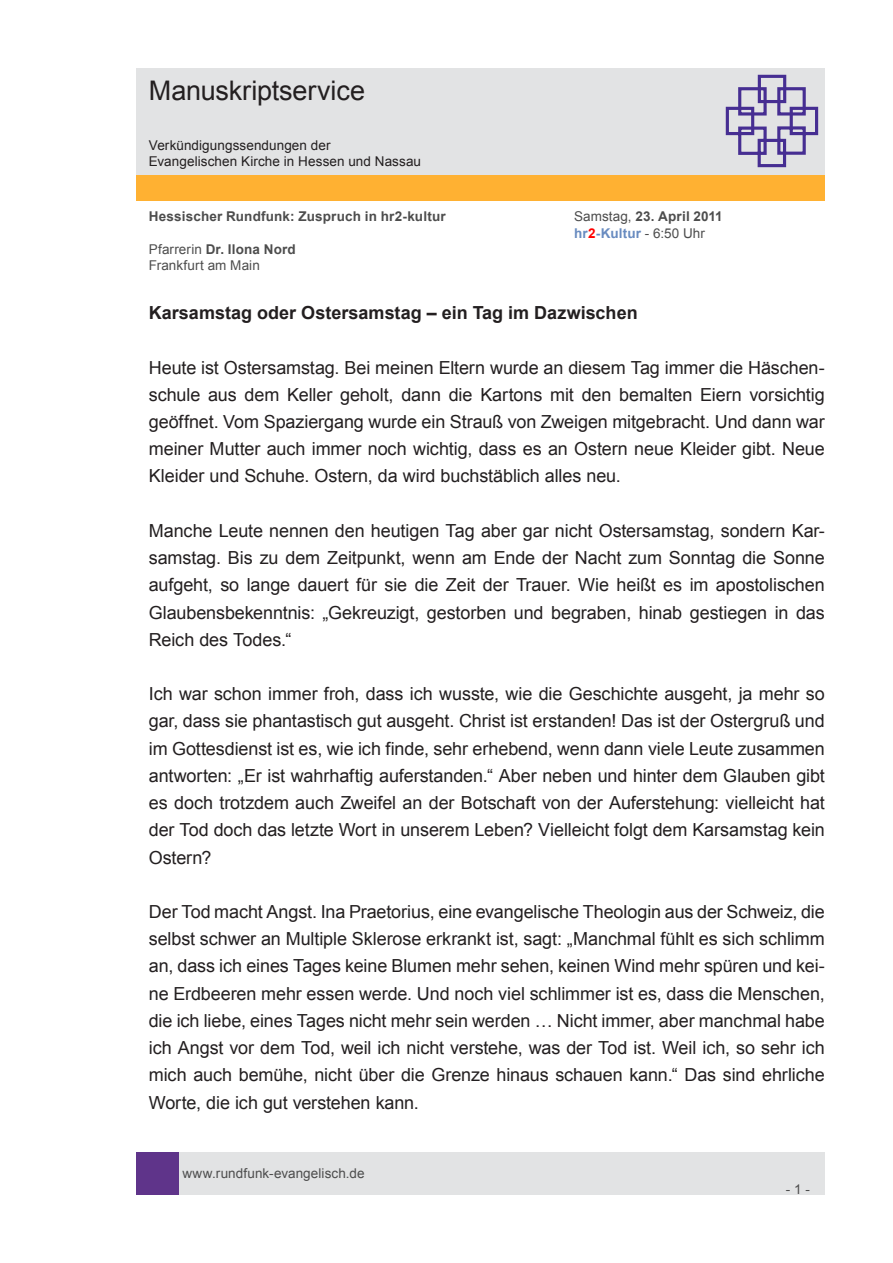
<style>
.page{position:relative;width:893px;height:1263px;background:#fff}
.page>*{position:absolute;margin:0;border:0;box-sizing:border-box;transform-origin:0 0}
.t1{font:27px "Arial";letter-spacing:-.005em;color:#231f20}
.t2{font:18px/27.2px "Arial";letter-spacing:-.005em;color:#231f20;text-align:justify}
.t3{font:700 18px "Arial";color:#231f20}
.t4{font:13.5px/16.2px "Arial";letter-spacing:.005em;color:#4d4d4d}
.t5{font:13.5px/16.2px "Arial";letter-spacing:.005em;color:#231f20}
.t6{font:700 13.5px "Arial";letter-spacing:.015em;color:#4d4d4d}
.s1{font-weight:700}
.s2{font-weight:700;color:#688bc0}
.s3{font-weight:700;color:#f00}
</style>
<div class="page">
<div style="left:179px;top:1152px;width:646px;height:43px;background:#e2e3e4"></div>
<div style="left:136px;top:1152px;width:43px;height:43px;background:#5f348a"></div>
<div style="left:136px;top:175px;width:689px;height:26px;background:#ffb132"></div>
<div style="left:136px;top:68px;width:689px;height:106px;background:#e2e3e4"></div>
<svg style="left:725px;top:74px;width:94px;height:94px"></svg>
<h1 class="t1" style="left:149px;top:73px;width:218px">Manuskriptservice</h1>
<p class="t5" style="left:149px;top:137px;width:274px">Verkündigungssendungen der<br>Evangelischen Kirche in Hessen und Nassau</p>
<p class="t6" style="left:149px;top:208px;width:298px">Hessischer Rundfunk: Zuspruch in hr2-kultur</p>
<p class="t4" style="left:574px;top:209px;width:150px">Samstag, <span class="s1">23. April 2011 </span><span class="s2">hr</span><span class="s3">2</span><span class="s2">-Kultur</span> - 6:50 Uhr</p>
<p class="t4" style="left:149px;top:241px;width:148px">Pfarrerin <span class="s1">Dr. Ilona Nord<br></span>Frankfurt am Main</p>
<p class="t3" style="left:149px;top:301px;width:490px">Karsamstag oder Ostersamstag – ein Tag im Dazwischen</p>
<p class="t2" style="left:149px;top:354px;width:678px">Heute ist Ostersamstag. Bei meinen Eltern wurde an diesem Tag immer die Häschen&shy;schule aus dem Keller geholt, dann die Kartons mit den bemalten Eiern vorsichtig geöffnet. Vom Spaziergang wurde ein Strauß von Zweigen mitgebracht. Und dann war meiner Mutter auch immer noch wichtig, dass es an Ostern neue Kleider gibt. Neue Kleider und Schuhe. Ostern, da wird buchstäblich alles neu.</p>
<p class="t2" style="left:149px;top:517px;width:678px">Manche Leute nennen den heutigen Tag aber gar nicht Ostersamstag, sondern Kar&shy;samstag. Bis zu dem Zeitpunkt, wenn am Ende der Nacht zum Sonntag die Sonne aufgeht, so lange dauert für sie die Zeit der Trauer. Wie heißt es im apostolischen Glaubensbekenntnis: „Gekreuzigt, gestorben und begraben, hinab gestiegen in das Reich des Todes.“</p>
<p class="t2" style="left:149px;top:680px;width:677px">Ich war schon immer froh, dass ich wusste, wie die Geschichte ausgeht, ja mehr so gar, dass sie phantastisch gut ausgeht. Christ ist erstanden! Das ist der Ostergruß und im Gottesdienst ist es, wie ich finde, sehr erhebend, wenn dann viele Leute zusammen antworten: „Er ist wahrhaftig auferstanden.“ Aber neben und hinter dem Glauben gibt es doch trotzdem auch Zweifel an der Botschaft von der Auferstehung: vielleicht hat der Tod doch das letzte Wort in unserem Leben? Vielleicht folgt dem Karsamstag kein Ostern?</p>
<p class="t2" style="left:149px;top:898px;width:678px">Der Tod macht Angst. Ina Praetorius, eine evangelische Theologin aus der Schweiz, die selbst schwer an Multiple Sklerose erkrankt ist, sagt: „Manchmal fühlt es sich schlimm an, dass ich eines Tages keine Blumen mehr sehen, keinen Wind mehr spüren und kei&shy;ne Erdbeeren mehr essen werde. Und noch viel schlimmer ist es, dass die Menschen, die ich liebe, eines Tages nicht mehr sein werden … Nicht immer, aber manchmal habe ich Angst vor dem Tod, weil ich nicht verstehe, was der Tod ist. Weil ich, so sehr ich mich auch bemühe, nicht über die Grenze hinaus schauen kann.“ Das sind ehrliche Worte, die ich gut verstehen kann.</p>
<p class="t4" style="left:182px;top:1165px;width:184px">www.rundfunk-evangelisch.de</p>
<p class="t4" style="left:786px;top:1181px;width:26px">- 1 -</p>
</div>
